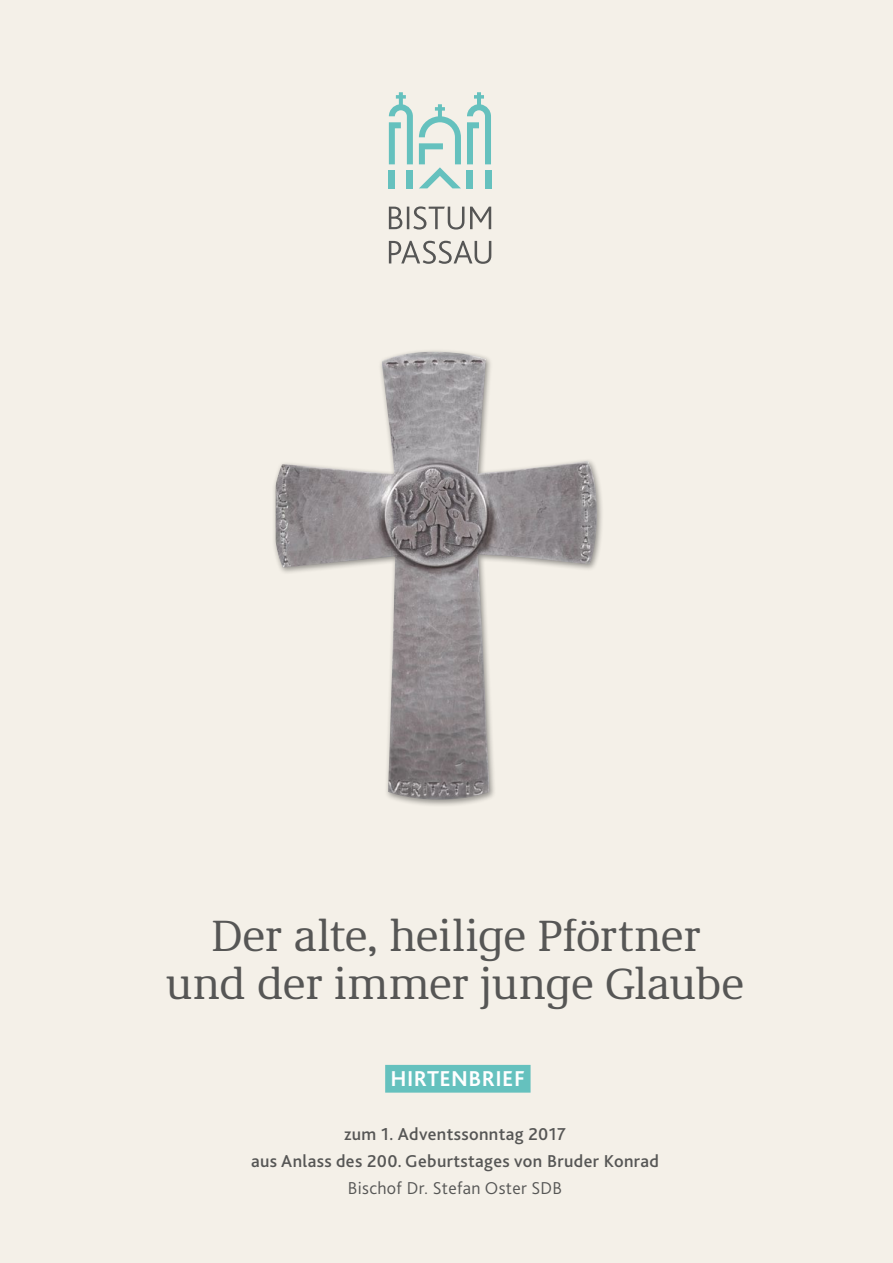
<style>
.page{position:relative;width:893px;height:1263px;background:#f4f0e8}
.page>*{position:absolute;margin:0;border:0;box-sizing:border-box;transform-origin:0 0}
._00_Titel{font:45px "Demos Next Pro";letter-spacing:-.01em;color:#565655}
._00_Markette{font:700 22.5px "Bliss Pro";letter-spacing:.02em;color:#fff}
._00_Unterzeile_NEU{font:500 18px/27px "Bliss Pro";letter-spacing:.02em;color:#565655;text-align:center}
._00_Unterzeile_NEU-2{font:300 18px "Bliss Pro";letter-spacing:.02em;color:#565655}
</style>
<div class="page">
<svg style="left:389px;top:241px;width:102px;height:23px"></svg>
<svg style="left:389px;top:206px;width:102px;height:24px"></svg>
<div style="left:389px;top:170px;width:6px;height:18px;background:#65c1be"></div>
<div style="left:407px;top:170px;width:6px;height:18px;background:#65c1be"></div>
<div style="left:485px;top:170px;width:6px;height:18px;background:#65c1be"></div>
<div style="left:467px;top:170px;width:6px;height:18px;background:#65c1be"></div>
<svg style="left:389px;top:92px;width:24px;height:72px"></svg>
<svg style="left:467px;top:92px;width:24px;height:72px"></svg>
<svg style="left:419px;top:104px;width:42px;height:84px"></svg>
<div style="left:385px;top:1065px;width:146px;height:28px;background:#65c1be"></div>
<div style="left:272px;top:348px;width:332px;height:459px;background:#000;opacity:.4"></div>
<img style="left:276px;top:352px;width:322px;height:448px">
<p class="_00_Titel" style="left:211px;top:906px;width:491px">Der alte, heilige Pförtner</p>
<p class="_00_Titel" style="left:165px;top:954px;width:580px">und der immer junge Glaube</p>
<p class="_00_Markette" style="left:390px;top:1065px;width:136px">HIRTENBRIEF</p>
<p class="_00_Unterzeile_NEU" style="left:251px;top:1120px;width:409px">zum 1. Adventssonntag 2017<br>aus Anlass des 200. Geburtstages von Bruder Konrad</p>
<p class="_00_Unterzeile_NEU-2" style="left:348px;top:1177px;width:216px">Bischof Dr. Stefan Oster SDB</p>
</div>
